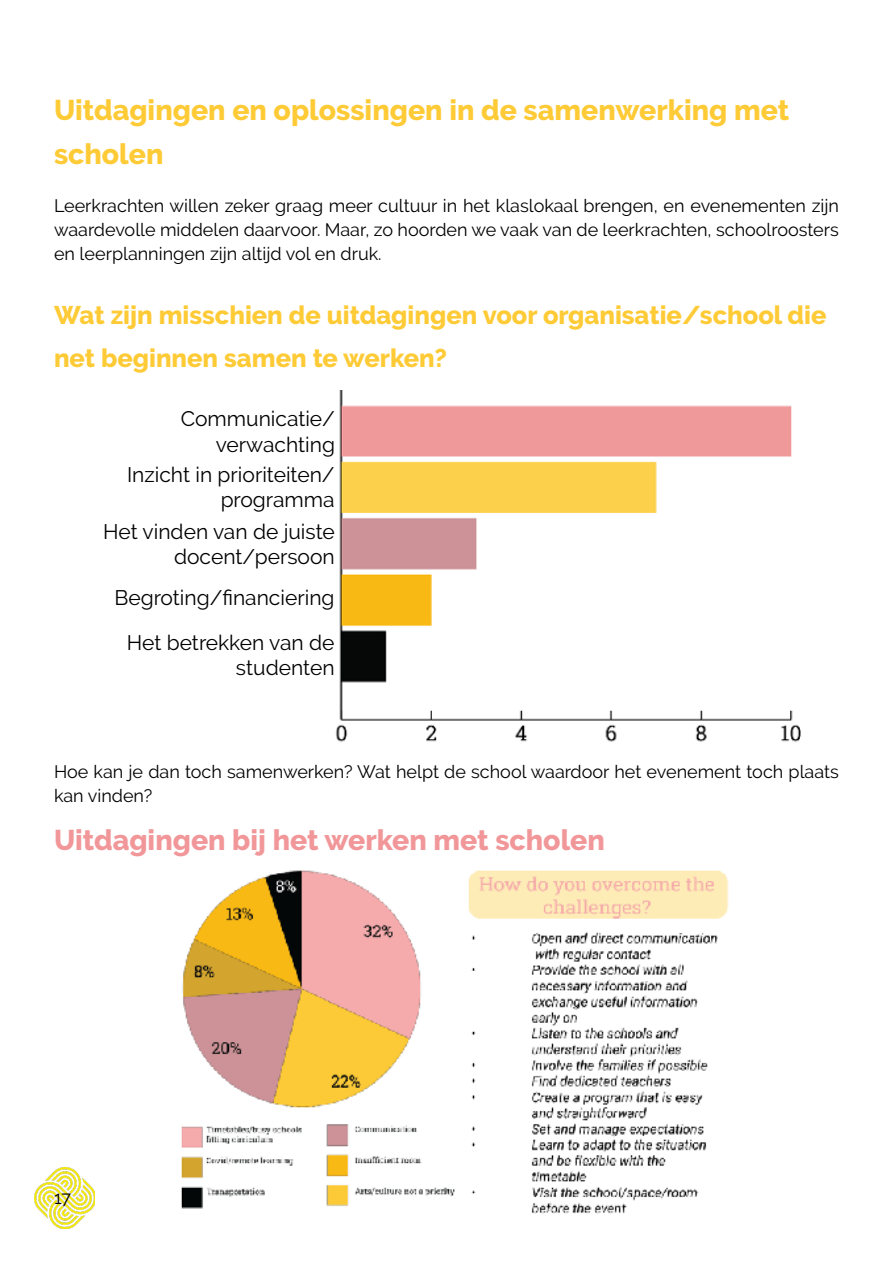
<style>
.page{position:relative;width:893px;height:1263px;background:#fff}
.page>*{position:absolute;margin:0;border:0;box-sizing:border-box;transform-origin:0 0}
.t1{font:800 28.5px/43.5px "Raleway";color:#fecb37}
.t2{font:800 28.5px "Raleway";color:#f29799}
.t3{font:800 25.5px/43.5px "Raleway";color:#fecb37}
.t4{font:21px/25.2px "Raleway";color:#000;text-align:right}
.t5{font:18px/24px "Raleway";color:#000;text-align:justify}
</style>
<div class="page">
<img style="left:34px;top:1167px;width:61px;height:62px">
<img style="left:181px;top:870px;width:548px;height:344px">
<img style="left:336px;top:390px;width:465px;height:352px">
<div style="left:332px;top:481px;width:6px;height:10px;background:#fff"></div>
<h1 class="t1" style="left:54px;top:89px;width:737px">Uitdagingen en oplossingen in de samenwerking met scholen</h1>
<p class="t5" style="left:54px;top:193px;width:786px">Leerkrachten willen zeker graag meer cultuur in het klaslokaal brengen, en evenementen zijn waardevolle middelen daarvoor. Maar, zo hoorden we vaak van de leerkrachten, schoolroosters en leerplanningen zijn altijd vol en druk.</p>
<h2 class="t3" style="left:54px;top:293px;width:774px">Wat zijn misschien de uitdagingen voor organisatie/school die net beginnen samen te werken?</h2>
<p class="t4" style="left:181px;top:406px;width:156px">Communicatie/ verwachting</p>
<p class="t4" style="left:127px;top:462px;width:209px">Inzicht in prioriteiten/ programma</p>
<p class="t4" style="left:103px;top:518px;width:233px">Het vinden van de juiste docent/persoon</p>
<p class="t4" style="left:114px;top:585px;width:222px">Begroting/financiering</p>
<p class="t4" style="left:127px;top:630px;width:209px">Het betrekken van de studenten</p>
<p class="t5" style="left:54px;top:760px;width:786px">Hoe kan je dan toch samenwerken? Wat helpt de school waardoor het evenement toch plaats kan vinden?</p>
<h1 class="t2" style="left:54px;top:823px;width:552px">Uitdagingen bij het werken met scholen</h1>
<p class="t5" style="left:54px;top:1185px;width:19px">17</p>
</div>
